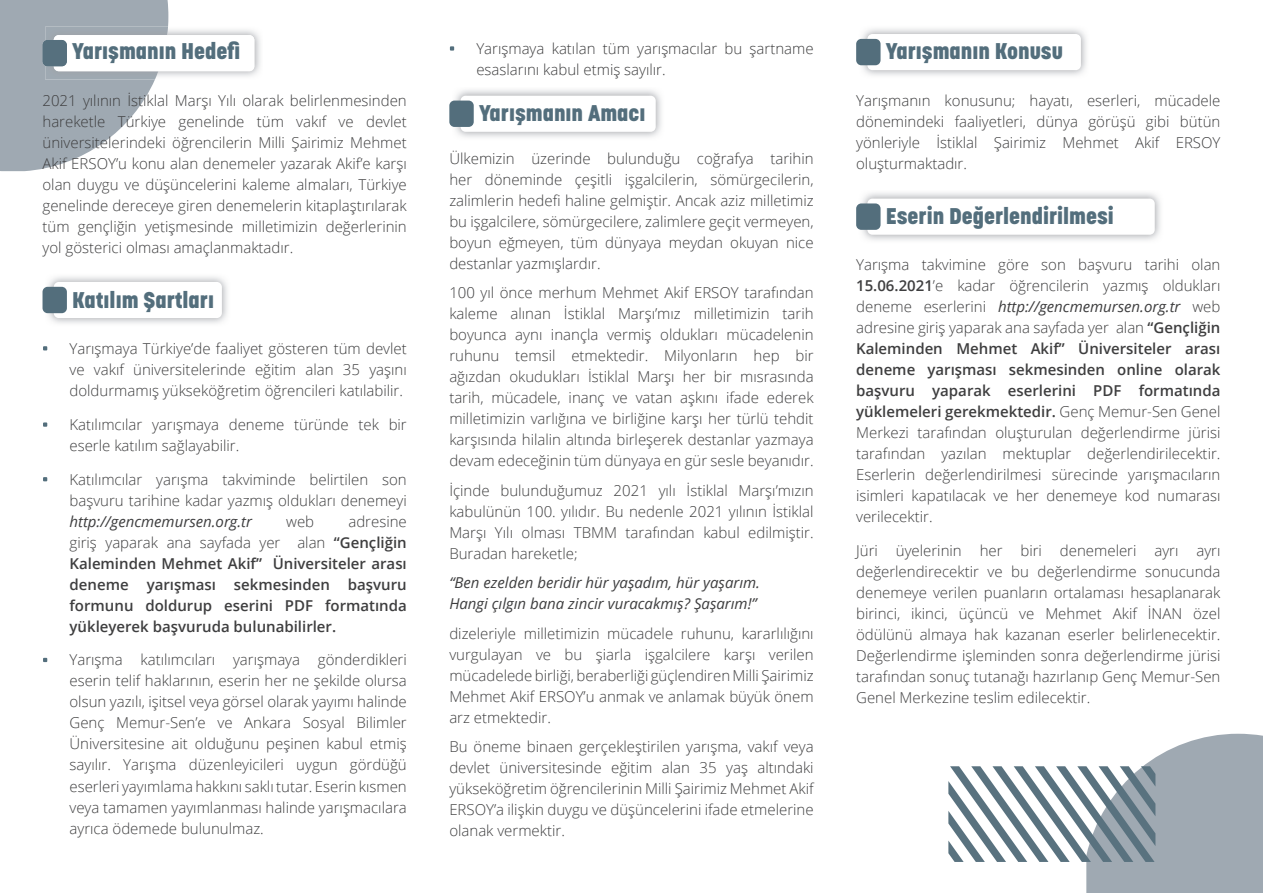
<style>
.page{position:relative;width:1263px;height:893px;background:#fff}
.page>*{position:absolute;margin:0;border:0;box-sizing:border-box;transform-origin:0 0}
.t1{font:800 22.5px "Korolev";color:#536e7c}
.t2{font:300 15px/21px "Open Sans";color:#3e3e3f;text-align:justify}
.t3{font:600 15px/21px "Open Sans";color:#3e3e3f;text-align:justify}
.t4{font:italic 15px/21px "Open Sans";color:#3e3e3f}
.s1{font-weight:300}
.s2{font-weight:600}
.s3{font-weight:400;font-style:italic}
</style>
<div class="page">
<img style="left:862px;top:193px;width:299px;height:48px">
<div style="left:867px;top:199px;width:288px;height:36px;background:#fff;border-radius:5px"></div>
<div style="left:856px;top:203px;width:24px;height:27px;background:#536e7c;border-radius:5px"></div>
<img style="left:168px;top:29px;width:93px;height:48px">
<div style="left:54px;top:35px;width:200px;height:36px;background:#fff;border-radius:5px"></div>
<img style="left:453px;top:90px;width:209px;height:48px">
<div style="left:460px;top:96px;width:196px;height:36px;background:#fff;border-radius:5px"></div>
<div style="left:449px;top:101px;width:25px;height:26px;background:#536e7c;border-radius:5px"></div>
<img style="left:45px;top:276px;width:183px;height:48px">
<div style="left:54px;top:282px;width:168px;height:36px;background:#fff;border-radius:5px"></div>
<div style="left:43px;top:287px;width:24px;height:26px;background:#536e7c;border-radius:5px"></div>
<img style="left:860px;top:28px;width:227px;height:48px">
<div style="left:867px;top:34px;width:214px;height:36px;background:#fff;border-radius:5px"></div>
<div style="left:856px;top:39px;width:24px;height:26px;background:#536e7c;border-radius:5px"></div>
<svg style="left:0;top:0;width:168px;height:171px"></svg>
<svg style="left:948px;top:734px;width:315px;height:159px"></svg>
<svg style="left:43px;top:346px;width:4px;height:4px"></svg>
<svg style="left:43px;top:422px;width:4px;height:5px"></svg>
<svg style="left:43px;top:477px;width:4px;height:4px"></svg>
<svg style="left:43px;top:658px;width:4px;height:4px"></svg>
<svg style="left:450px;top:46px;width:4px;height:5px"></svg>
<h1 class="t1" style="left:72px;top:37px;width:170px">Yarışmanın Hedefi</h1>
<p class="t2" style="left:43px;top:90px;width:366px">2021 yılının İstiklal Marşı Yılı olarak belirlenmesinden hareketle Türkiye genelinde tüm vakıf ve devlet üniversitelerindeki öğrencilerin Milli Şairimiz Mehmet Akif ERSOY’u konu alan denemeler yazarak Akif’e karşı olan duygu ve düşüncelerini kaleme almaları, Türkiye genelinde dereceye giren denemelerin kitaplaştırılarak tüm gençliğin yetişmesinde milletimizin değerlerinin yol gösterici olması amaçlanmaktadır.</p>
<h1 class="t1" style="left:72px;top:286px;width:143px">Katılım Şartları</h1>
<p class="t2" style="left:70px;top:338px;width:339px;text-indent:-27px">• Yarışmaya Türkiye’de faaliyet gösteren tüm devlet ve vakıf üniversitelerinde eğitim alan 35 yaşını doldurmamış yükseköğretim öğrencileri katılabilir.</p>
<p class="t2" style="left:70px;top:414px;width:339px;text-indent:-27px">• Katılımcılar yarışmaya deneme türünde tek bir eserle katılım sağlayabilir.</p>
<p class="t2" style="left:43px;top:468px;width:366px;text-align:right">• Katılımcılar yarışma takviminde belirtilen son başvuru tarihine kadar yazmış oldukları denemeyi</p>
<p class="t4" style="left:70px;top:510px;width:184px">http://gencmemursen.org.tr</p>
<p class="t2" style="left:286px;top:510px;width:30px">web</p>
<p class="t3" style="left:70px;top:510px;width:339px;text-indent:279px"><span class="s1">adresine giriş yaparak ana sayfada yer alan</span> “Gençliğin Kaleminden Mehmet Akif” Üniversiteler arası deneme yarışması sekmesinden başvuru formunu doldurup eserini PDF formatında yükleyerek başvuruda bulunabilirler.</p>
<p class="t2" style="left:70px;top:649px;width:339px;text-indent:-27px">• Yarışma katılımcıları yarışmaya gönderdikleri eserin telif haklarının, eserin her ne şekilde olursa olsun yazılı, işitsel veya görsel olarak yayımı halinde Genç Memur-Sen’e ve Ankara Sosyal Bilimler Üniversitesine ait olduğunu peşinen kabul etmiş sayılır. Yarışma düzenleyicileri uygun gördüğü eserleri yayımlama hakkını saklı tutar. Eserin kısmen veya tamamen yayımlanması halinde yarışmacılara ayrıca ödemede bulunulmaz.</p>
<p class="t2" style="left:476px;top:38px;width:339px;text-indent:-27px">• Yarışmaya katılan tüm yarışmacılar bu şartname esaslarını kabul etmiş sayılır.</p>
<h1 class="t1" style="left:479px;top:99px;width:168px">Yarışmanın Amacı</h1>
<p class="t2" style="left:449px;top:147px;width:366px">Ülkemizin üzerinde bulunduğu coğrafya tarihin her döneminde çeşitli işgalcilerin, sömürgecilerin, zalimlerin hedefi haline gelmiştir. Ancak aziz milletimiz bu işgalcilere, sömürgecilere, zalimlere geçit vermeyen, boyun eğmeyen, tüm dünyaya meydan okuyan nice destanlar yazmışlardır.</p>
<p class="t2" style="left:449px;top:282px;width:366px">100 yıl önce merhum Mehmet Akif ERSOY tarafından kaleme alınan İstiklal Marşı’mız milletimizin tarih boyunca aynı inançla vermiş oldukları mücadelenin ruhunu temsil etmektedir. Milyonların hep bir ağızdan okudukları İstiklal Marşı her bir mısrasında tarih, mücadele, inanç ve vatan aşkını ifade ederek milletimizin varlığına ve birliğine karşı her türlü tehdit karşısında hilalin altında birleşerek destanlar yazmaya devam edeceğinin tüm dünyaya en gür sesle beyanıdır.</p>
<p class="t2" style="left:449px;top:479px;width:366px">İçinde bulunduğumuz 2021 yılı İstiklal Marşı’mızın kabulünün 100. yılıdır. Bu nedenle 2021 yılının İstiklal Marşı Yılı olması TBMM tarafından kabul edilmiştir.<br>Buradan hareketle;</p>
<p class="t4" style="left:449px;top:572px;width:312px">“Ben ezelden beridir hür yaşadım, hür yaşarım.<br>Hangi çılgın bana zincir vuracakmış? Şaşarım!”</p>
<p class="t2" style="left:449px;top:622px;width:366px">dizeleriyle milletimizin mücadele ruhunu, kararlılığını vurgulayan ve bu şiarla işgalcilere karşı verilen mücadelede birliği, beraberliği güçlendiren Milli Şairimiz Mehmet Akif ERSOY’u anmak ve anlamak büyük önem arz etmektedir.</p>
<p class="t2" style="left:449px;top:736px;width:366px">Bu öneme binaen gerçekleştirilen yarışma, vakıf veya devlet üniversitesinde eğitim alan 35 yaş altındaki yükseköğretim öğrencilerinin Milli Şairimiz Mehmet Akif ERSOY’a ilişkin duygu ve düşüncelerini ifade etmelerine olanak vermektir.</p>
<h1 class="t1" style="left:886px;top:37px;width:179px">Yarışmanın Konusu</h1>
<p class="t2" style="left:856px;top:90px;width:366px">Yarışmanın konusunu; hayatı, eserleri, mücadele dönemindeki faaliyetleri, dünya görüşü gibi bütün yönleriyle İstiklal Şairimiz Mehmet Akif ERSOY oluşturmaktadır.</p>
<h1 class="t1" style="left:886px;top:202px;width:229px">Eserin Değerlendirilmesi</h1>
<p class="t2" style="left:856px;top:254px;width:366px">Yarışma takvimine göre son başvuru tarihi olan <span class="s2">15.06.2021</span>’e kadar öğrencilerin yazmış oldukları deneme eserlerini <span class="s3">http://gencmemursen.org.tr</span> web adresine giriş yaparak ana sayfada yer alan <span class="s2">“Gençliğin Kaleminden Mehmet Akif” Üniversiteler arası deneme yarışması sekmesinden online olarak başvuru yaparak eserlerini PDF formatında yüklemeleri gerekmektedir.</span> Genç Memur-Sen Genel Merkezi tarafından oluşturulan değerlendirme jürisi tarafından yazılan mektuplar değerlendirilecektir.<br>Eserlerin değerlendirilmesi sürecinde yarışmacıların isimleri kapatılacak ve her denemeye kod numarası verilecektir.</p>
<p class="t2" style="left:856px;top:540px;width:366px">Jüri üyelerinin her biri denemeleri ayrı ayrı değerlendirecektir ve bu değerlendirme sonucunda denemeye verilen puanların ortalaması hesaplanarak birinci, ikinci, üçüncü ve Mehmet Akif İNAN özel ödülünü almaya hak kazanan eserler belirlenecektir.<br>Değerlendirme işleminden sonra değerlendirme jürisi tarafından sonuç tutanağı hazırlanıp Genç Memur-Sen Genel Merkezine teslim edilecektir.</p>
</div>
